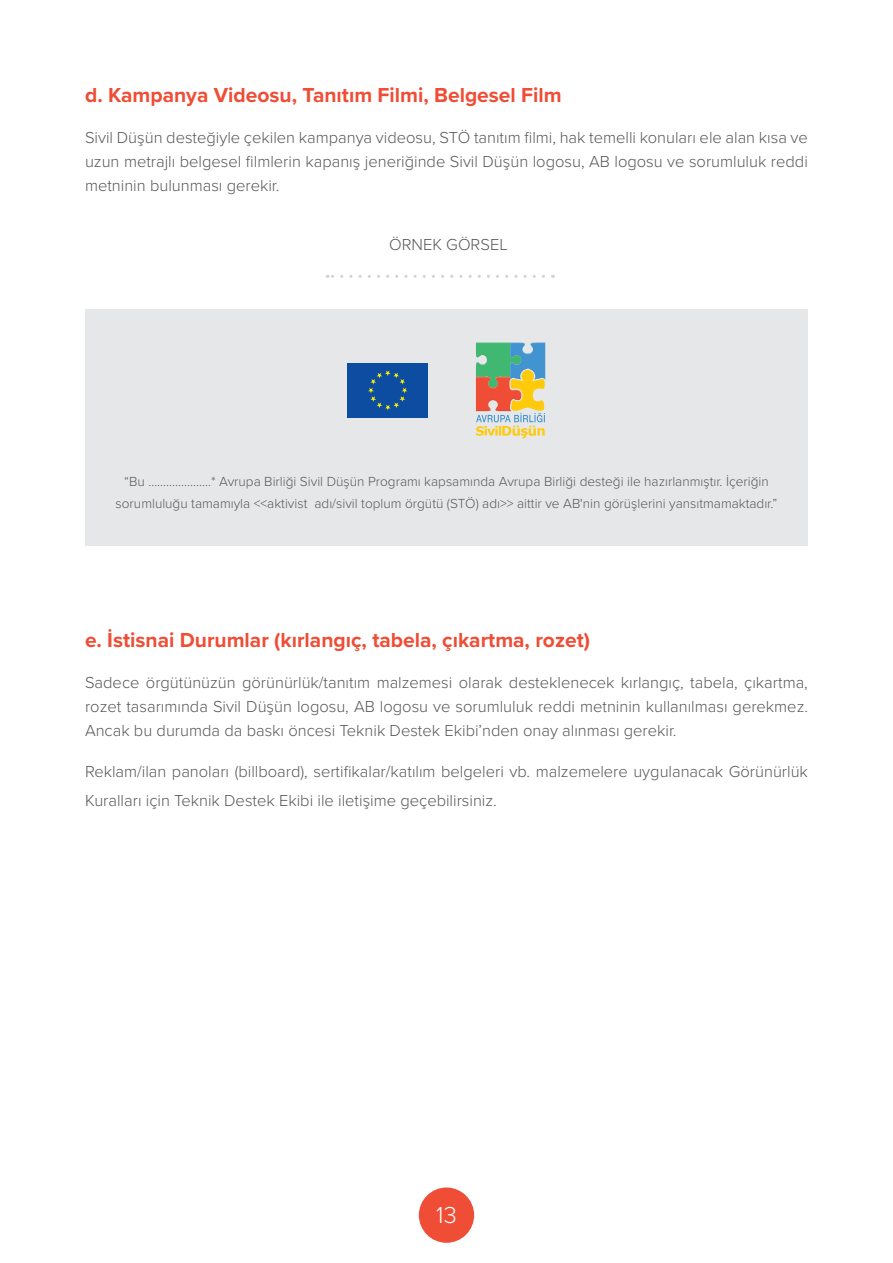
<style>
.page{position:relative;width:893px;height:1263px;background:#fff}
.page>*{position:absolute;margin:0;border:0;box-sizing:border-box;transform-origin:0 0}
.t1{font:300 24px "Proxima Nova";color:#fff}
.heading2{font:700 21px "Proxima Nova";color:#ef4d35}
.body{font:300 16.5px/24px "Proxima Nova";color:#57585a;text-align:justify}
.t2{font:300 13.65px/22px "Proxima Nova";color:#57585a;text-align:center}
</style>
<div class="page">
<div style="left:419px;top:1187px;width:55px;height:56px;background:#ef4d35;border-radius:50%"></div>
<svg style="left:327px;top:275px;width:216px;height:3px"></svg>
<div style="left:85px;top:309px;width:723px;height:237px;background:#e6e7e9"></div>
<svg style="left:476px;top:343px;width:69px;height:95px"></svg>
<div style="left:348px;top:363px;width:80px;height:54px;background:#0d4da1"></div>
<svg style="left:368px;top:371px;width:39px;height:39px"></svg>
<p class="heading2" style="left:85px;top:79px;width:478px">d. Kampanya Videosu, Tanıtım Filmi, Belgesel Film</p>
<p class="body" style="left:85px;top:124px;width:724px">Sivil Düşün desteğiyle çekilen kampanya videosu, STÖ tanıtım filmi, hak temelli konuları ele alan kısa ve uzun metrajlı belgesel filmlerin kapanış jeneriğinde Sivil Düşün logosu, AB logosu ve sorumluluk reddi metninin bulunması gerekir.</p>
<p class="body" style="left:389px;top:232px;width:120px">ÖRNEK GÖRSEL</p>
<p class="t2" style="left:116px;top:470px;width:663px">“Bu …………………* Avrupa Birliği Sivil Düşün Programı kapsamında Avrupa Birliği desteği ile hazırlanmıştır. İçeriğin sorumluluğu tamamıyla &lt;&lt;aktivist adı/sivil toplum örgütü (STÖ) adı&gt;&gt; aittir ve AB'nin görüşlerini yansıtmamaktadır.”</p>
<p class="heading2" style="left:85px;top:624px;width:506px">e. İstisnai Durumlar (kırlangıç, tabela, çıkartma, rozet)</p>
<p class="body" style="left:85px;top:670px;width:724px">Sadece örgütünüzün görünürlük/tanıtım malzemesi olarak desteklenecek kırlangıç, tabela, çıkartma, rozet tasarımında Sivil Düşün logosu, AB logosu ve sorumluluk reddi metninin kullanılması gerekmez.<br>Ancak bu durumda da baskı öncesi Teknik Destek Ekibi’nden onay alınması gerekir.</p>
<p class="body" style="left:85px;top:756px;width:724px;line-height:28.8px">Reklam/ilan panoları (billboard), sertifikalar/katılım belgeleri vb. malzemelere uygulanacak Görünürlük<br>Kuralları için Teknik Destek Ekibi ile iletişime geçebilirsiniz.</p>
<h1 class="t1" style="left:436px;top:1197px;width:22px">13</h1>
</div>
